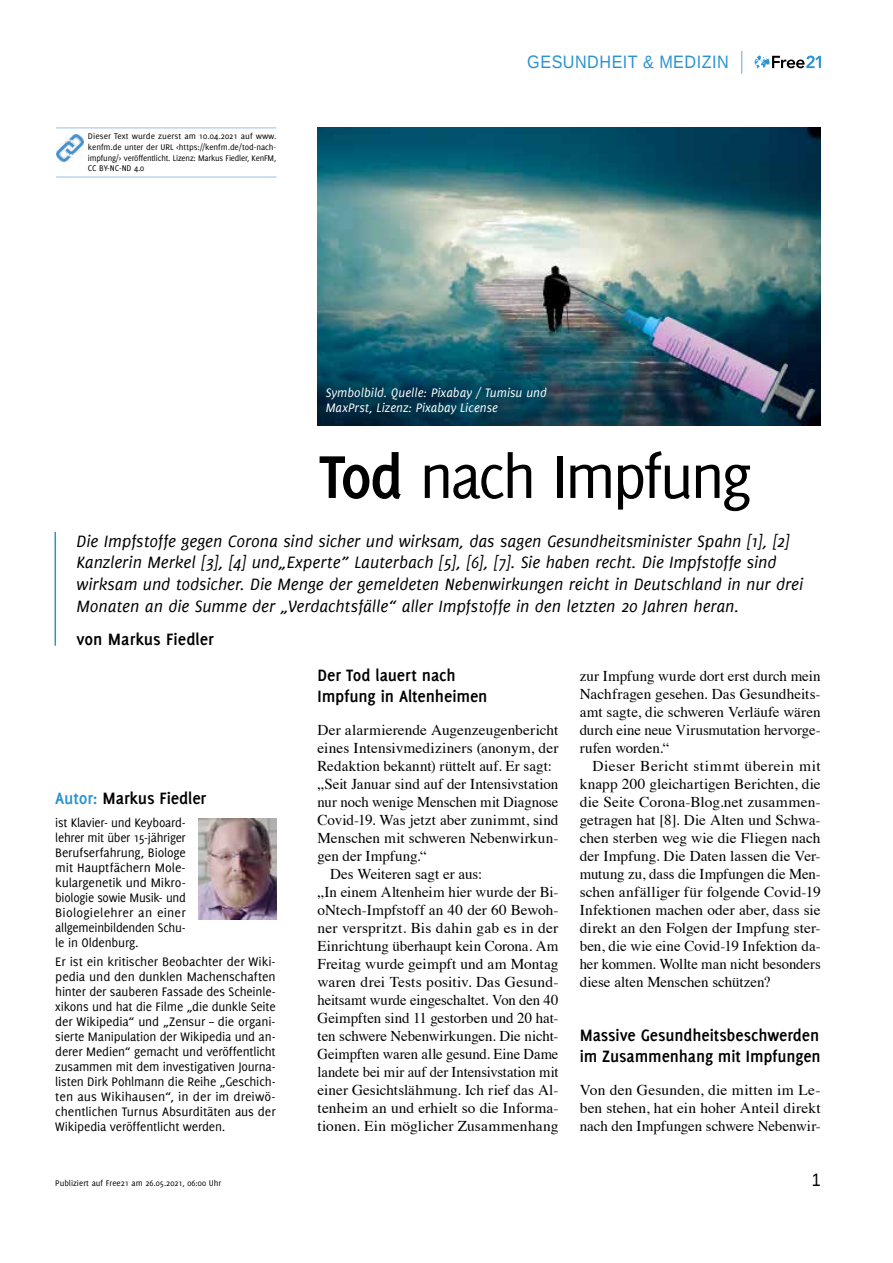
<style>
.page{position:relative;width:893px;height:1263px;background:#fff}
.page>*{position:absolute;margin:0;border:0;box-sizing:border-box;transform-origin:0 0}
.t1{font:66px "Delicious";letter-spacing:-.045em;color:#000}
.t2{font:italic 18px/21.6px "Delicious";letter-spacing:-.005em;color:#000}
.t3{font:700 18px/21px "Delicious";letter-spacing:-.005em;color:#000}
.t4{font:18px "Liberation Sans";letter-spacing:.03em;color:#2b93d1;scale:.9 1}
.t5{font:18px "Liberation Sans";color:#000;scale:.9 1}
.t6{font:15px/18px "Times";color:#000;text-align:justify}
.t7{font:13.5px/15px "Delicious";letter-spacing:-.015em;color:#000;text-align:justify}
.t8{font:italic 13.5px/15px "Delicious";letter-spacing:.005em;color:#fff}
.t9{font:9px/10.8px "Delicious";letter-spacing:-.015em;color:#000;text-align:justify}
.s1{font-weight:700}
.s2{color:#2b93d1}
</style>
<div class="page">
<svg style="left:755px;top:55px;width:66px;height:13px"></svg>
<svg style="left:741px;top:51px;width:1px;height:23px"></svg>
<hr style="left:55px;top:532px;width:1px;height:114px;background:#2b93d1">
<img style="left:317px;top:128px;width:504px;height:297px">
<img style="left:199px;top:818px;width:77px;height:101px">
<hr style="left:56px;top:128px;width:220px;height:1px;background:#9abfe6">
<hr style="left:56px;top:177px;width:220px;height:1px;background:#9abfe6">
<img style="left:56px;top:134px;width:28px;height:28px">
<p class="t9" style="left:88px;top:130px;width:190px">Dieser Text wurde zuerst am 10.04.2021 auf www. kenfm.de unter der URL &lt;https://kenfm.de/tod-nach&shy;impfung/&gt; veröffentlicht. Lizenz: Markus Fiedler, KenFM, CC BY-NC-ND 4.0</p>
<p class="t4" style="left:527px;top:52px;width:225px">GESUNDHEIT &amp; MEDIZIN</p>
<p class="t8" style="left:326px;top:385px;width:223px">Symbolbild. Quelle: Pixabay / Tumisu und<br>MaxPrst, Lizenz: Pixabay License</p>
<h1 class="t1" style="left:319px;top:439px;width:434px"><span class="s1">Tod</span> nach Impfung</h1>
<p class="t2" style="left:77px;top:530px;width:728px">Die Impfstoffe gegen Corona sind sicher und wirksam, das sagen Gesundheitsminister Spahn [1], [2] Kanzlerin Merkel [3], [4] und„Experte” Lauterbach [5], [6], [7]. Sie haben recht. Die Impfstoffe sind wirksam und todsicher. Die Menge der gemeldeten Nebenwirkungen reicht in Deutschland in nur drei Monaten an die Summe der „Verdachtsfälle“ aller Impfstoffe in den letzten 20 Jahren heran.</p>
<p class="t3" style="left:77px;top:629px;width:139px">von Markus Fiedler</p>
<p class="t3" style="left:55px;top:787px;width:153px"><span class="s2">Autor:</span> Markus Fiedler</p>
<p class="t7" style="left:55px;top:815px;width:132px">ist Klavier- und Keyboard&shy;lehrer mit über 15-jähriger Berufserfahrung, Biologe mit Hauptfächern Mole&shy;kulargenetik und Mikro&shy;biologie sowie Musik- und Biologielehrer an einer allgemeinbildenden Schu&shy;le in Oldenburg.</p>
<p class="t7" style="left:55px;top:954px;width:222px">Er ist ein kritischer Beobachter der Wiki&shy;pedia und den dunklen Machenschaften hinter der sauberen Fassade des Scheinle&shy;xikons und hat die Filme „die dunkle Seite der Wikipedia“ und „Zensur – die organi&shy;sierte Manipulation der Wikipedia und an&shy;derer Medien“ gemacht und veröffentlicht zusammen mit dem investigativen Journa&shy;listen Dirk Pohlmann die Reihe „Geschich&shy;ten aus Wikihausen“, in der im dreiwö&shy;chentlichen Turnus Absurditäten aus der Wikipedia veröffentlicht werden.</p>
<p class="t3" style="left:317px;top:665px;width:172px">Der Tod lauert nach<br>Impfung in Altenheimen</p>
<p class="t6" style="left:317px;top:720px;width:242px">Der alarmierende Augenzeugenbericht</p>
<p class="t6" style="left:317px;top:738px;width:242px">eines Intensivmediziners (anonym, der</p>
<p class="t6" style="left:317px;top:756px;width:236px">Redaktion bekannt) rüttelt auf. Er sagt:</p>
<p class="t6" style="left:317px;top:774px;width:242px">„Seit Januar sind auf der Intensivstation</p>
<p class="t6" style="left:317px;top:792px;width:242px">nur noch wenige Menschen mit Diagnose</p>
<p class="t6" style="left:317px;top:810px;width:242px">Covid-19. Was jetzt aber zunimmt, sind</p>
<p class="t6" style="left:317px;top:828px;width:242px">Menschen mit schweren Nebenwirkun-</p>
<p class="t6" style="left:317px;top:846px;width:111px">gen der Impfung.“</p>
<p class="t6" style="left:330px;top:864px;width:153px">Des Weiteren sagt er aus:</p>
<p class="t6" style="left:317px;top:882px;width:242px">„In einem Altenheim hier wurde der Bi-</p>
<p class="t6" style="left:317px;top:900px;width:242px">oNtech-Impfstoff an 40 der 60 Bewoh-</p>
<p class="t6" style="left:317px;top:918px;width:242px">ner verspritzt. Bis dahin gab es in der</p>
<p class="t6" style="left:317px;top:936px;width:242px">Einrichtung überhaupt kein Corona. Am</p>
<p class="t6" style="left:317px;top:954px;width:242px">Freitag wurde geimpft und am Montag</p>
<p class="t6" style="left:317px;top:972px;width:242px">waren drei Tests positiv. Das Gesund-</p>
<p class="t6" style="left:317px;top:990px;width:242px">heitsamt wurde eingeschaltet. Von den 40</p>
<p class="t6" style="left:317px;top:1008px;width:242px">Geimpften sind 11 gestorben und 20 hat-</p>
<p class="t6" style="left:317px;top:1026px;width:242px">ten schwere Nebenwirkungen. Die nicht-</p>
<p class="t6" style="left:317px;top:1044px;width:242px">Geimpften waren alle gesund. Eine Dame</p>
<p class="t6" style="left:317px;top:1062px;width:242px">landete bei mir auf der Intensivstation mit</p>
<p class="t6" style="left:317px;top:1080px;width:242px">einer Gesichtslähmung. Ich rief das Al-</p>
<p class="t6" style="left:317px;top:1098px;width:242px">tenheim an und erhielt so die Informa-</p>
<p class="t6" style="left:317px;top:1116px;width:242px">tionen. Ein möglicher Zusammenhang</p>
<p class="t6" style="left:580px;top:666px;width:242px">zur Impfung wurde dort erst durch mein Nachfragen gesehen. Das Gesundheits&shy;amt sagte, die schweren Verläufe wären durch eine neue Virusmutation hervorge&shy;rufen worden.“</p>
<p class="t6" style="left:580px;top:756px;width:242px;text-indent:13px">Dieser Bericht stimmt überein mit knapp 200 gleichartigen Berichten, die die Seite Corona-Blog.net zusammen&shy;getragen hat [8]. Die Alten und Schwa&shy;chen sterben weg wie die Fliegen nach der Impfung. Die Daten lassen die Ver&shy;mutung zu, dass die Impfungen die Men&shy;schen anfälliger für folgende Covid-19<br>Infektionen machen oder aber, dass sie direkt an den Folgen der Impfung ster&shy;ben, die wie eine Covid-19 Infektion da&shy;her kommen. Wollte man nicht besonders diese alten Menschen schützen?</p>
<p class="t3" style="left:580px;top:1025px;width:242px">Massive Gesundheitsbeschwerden im Zusammenhang mit Impfungen</p>
<p class="t6" style="left:580px;top:1080px;width:242px">Von den Gesunden, die mitten im Le&shy;ben stehen, hat ein hoher Anteil direkt nach den Impfungen schwere Nebenwir-</p>
<p class="t9" style="left:55px;top:1177px;width:168px">Publiziert auf Free21 am 26.05.2021, 06:00 Uhr</p>
<p class="t5" style="left:812px;top:1169px;width:12px">1</p>
</div>
